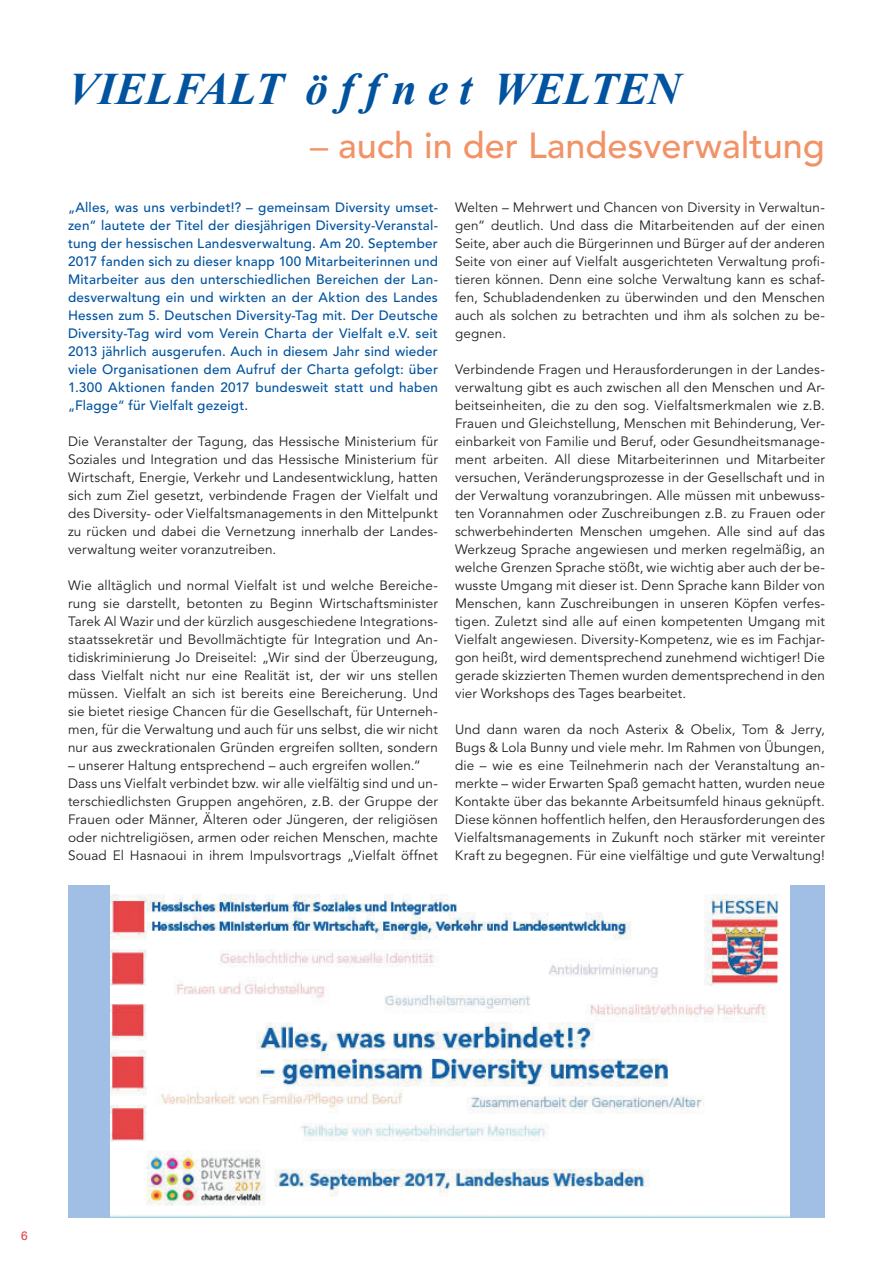
<style>
.page{position:relative;width:893px;height:1263px;background:#fff}
.page>*{position:absolute;margin:0;border:0;box-sizing:border-box;transform-origin:0 0}
.t1{font:italic 700 45px "Times New Roman";color:#0153a0}
.t2{font:500 36px "Avenir LT Std";color:#f29267}
.t3{font:13.5px/18px "Avenir LT Std";letter-spacing:.01em;color:#231f20;text-align:justify}
.t4{font:500 13.5px/18px "Avenir LT Std";letter-spacing:.015em;color:#0153a0;text-align:justify}
.t5{font:12px "Arial";color:#e1373d}
.s1{font-weight:400}
</style>
<div class="page">
<div style="left:68px;top:885px;width:757px;height:332px;background:#a1bfe4"></div>
<img style="left:111px;top:885px;width:679px;height:332px">
<h1 class="t1" style="left:68px;top:58px;width:614px">VIELFALT ö f f n e t WELTEN</h1>
<h2 class="t2" style="left:310px;top:124px;width:516px"><span class="s1">–</span> auch in der Landesverwaltung</h2>
<p class="t4" style="left:68px;top:199px;width:371px">„Alles, was uns verbindet!? – gemeinsam Diversity umset&shy;zen“ lautete der Titel der diesjährigen Diversity-Veranstal&shy;tung der hessischen Landesverwaltung. Am 20. September 2017 fanden sich zu dieser knapp 100 Mitarbeiterinnen und Mitarbeiter aus den unterschiedlichen Bereichen der Lan&shy;desverwaltung ein und wirkten an der Aktion des Landes Hessen zum 5. Deutschen Diversity-Tag mit. Der Deutsche Diversity-Tag wird vom Verein Charta der Vielfalt e.V. seit 2013 jährlich ausgerufen. Auch in diesem Jahr sind wieder viele Organisationen dem Aufruf der Charta gefolgt: über 1.300 Aktionen fanden 2017 bundesweit statt und haben „Flagge“ für Vielfalt gezeigt.</p>
<p class="t3" style="left:68px;top:433px;width:371px">Die Veranstalter der Tagung, das Hessische Ministerium für Soziales und I ntegration und das Hessische Ministerium für Wirtschaft, Energie, Verkehr und Landesentwicklung, hatten sich zum Ziel gesetzt, verbindende Fragen der Vielfalt und des Diversity- oder Vielfaltsmanagements in den Mittelpunkt zu rücken und dabei die Vernetzung innerhalb der Landes&shy;verwaltung weiter voranzutreiben.</p>
<p class="t3" style="left:68px;top:577px;width:371px">Wie alltäglich und normal Vielfalt ist und welche Bereiche&shy;rung sie darstellt, betonten zu Beginn Wirtschaftsminister Tarek Al Wazir und der kürzlich ausgeschiedene I ntegrations&shy;staatssekretär und Bevollmächtigte für I ntegration und An&shy;tidiskriminierung Jo Dreiseitel: „Wir sind der Überzeugung, dass Vielfalt nicht nur eine Realität ist, der wir uns stellen müssen. Vielfalt an sich ist bereits eine Bereicherung. Und sie bietet riesige Chancen für die Gesellschaft, für Unterneh&shy;men, für die Verwaltung und auch für uns selbst, die wir nicht nur aus zweckrationalen Gründen ergreifen sollten, sondern</p>
<p class="t3" style="left:68px;top:757px;width:371px;text-align:left">– unserer Haltung entsprechend – auch ergreifen wollen.“ Dass uns Vielfalt verbindet bzw. wir alle vielfältig sind und un&shy;terschiedlichsten Gruppen angehören, z.B. der Gruppe der Frauen oder Männer, Älteren oder Jüngeren, der religiösen oder nichtreligiösen, armen oder reichen Menschen, machte Souad El Hasnaoui in ihrem I mpulsvortrags „Vielfalt öffnet</p>
<p class="t3" style="left:455px;top:199px;width:371px">Welten – Mehrwert und Chancen von Diversity in Verwaltun&shy;gen“ deutlich. Und dass die Mitarbeitenden auf der einen Seite, aber auch die Bürgerinnen und Bürger auf der anderen Seite von einer auf Vielfalt ausgerichteten Verwaltung profi&shy;tieren können. Denn eine solche Verwaltung kann es schaf&shy;fen, Schubladendenken zu überwinden und den Menschen auch als solchen zu betrachten und ihm als solchen zu be&shy;gegnen.</p>
<p class="t3" style="left:455px;top:361px;width:371px">Verbindende Fragen und Herausforderungen in der Landes&shy;verwaltung gibt es auch zwischen all den Menschen und Ar&shy;beitseinheiten, die zu den sog. Vielfaltsmerkmalen wie z.B.<br>Frauen und Gleichstellung, Menschen mit Behinderung, Ver&shy;einbarkeit von Familie und Beruf, oder Gesundheitsmanage&shy;ment arbeiten. All diese Mitarbeiterinnen und Mitarbeiter versuchen, Veränderungsprozesse in der Gesellschaft und in der Verwaltung voranzubringen. Alle müssen mit unbewuss&shy;ten Vorannahmen oder Zuschreibungen z.B. zu Frauen oder schwerbehinderten Menschen umgehen. Alle sind auf das Werkzeug Sprache angewiesen und merken regelmäßig, an welche Grenzen Sprache stößt, wie wichtig aber auch der be&shy;wusste Umgang mit dieser ist. Denn Sprache kann Bilder von Menschen, kann Zuschreibungen in unseren Köpfen verfes&shy;tigen. Zuletzt sind alle auf einen kompetenten Umgang mit Vielfalt angewiesen. Diversity-Kompetenz, wie es im Fachjar&shy;gon heißt, wird dementsprechend zunehmend wichtiger! Die gerade skizzierten Themen wurden dementsprechend in den vier Workshops des Tages bearbeitet.</p>
<p class="t3" style="left:455px;top:720px;width:371px">Und dann waren da noch Asterix &amp; Obelix, Tom &amp; Jerry, Bugs &amp; Lola Bunny und viele mehr. I m Rahmen von Übungen, die – wie es eine Teilnehmerin nach der Veranstaltung an&shy;merkte – wider Erwarten Spaß gemacht hatten, wurden neue Kontakte über das bekannte Arbeitsumfeld hinaus geknüpft.<br>Diese können hoffentlich helfen, den Herausforderungen des Vielfaltsmanagements in Zukunft noch stärker mit vereinter Kraft zu begegnen. Für eine vielfältige und gute Verwaltung!</p>
<p class="t5" style="left:21px;top:1228px;width:8px">6</p>
</div>
